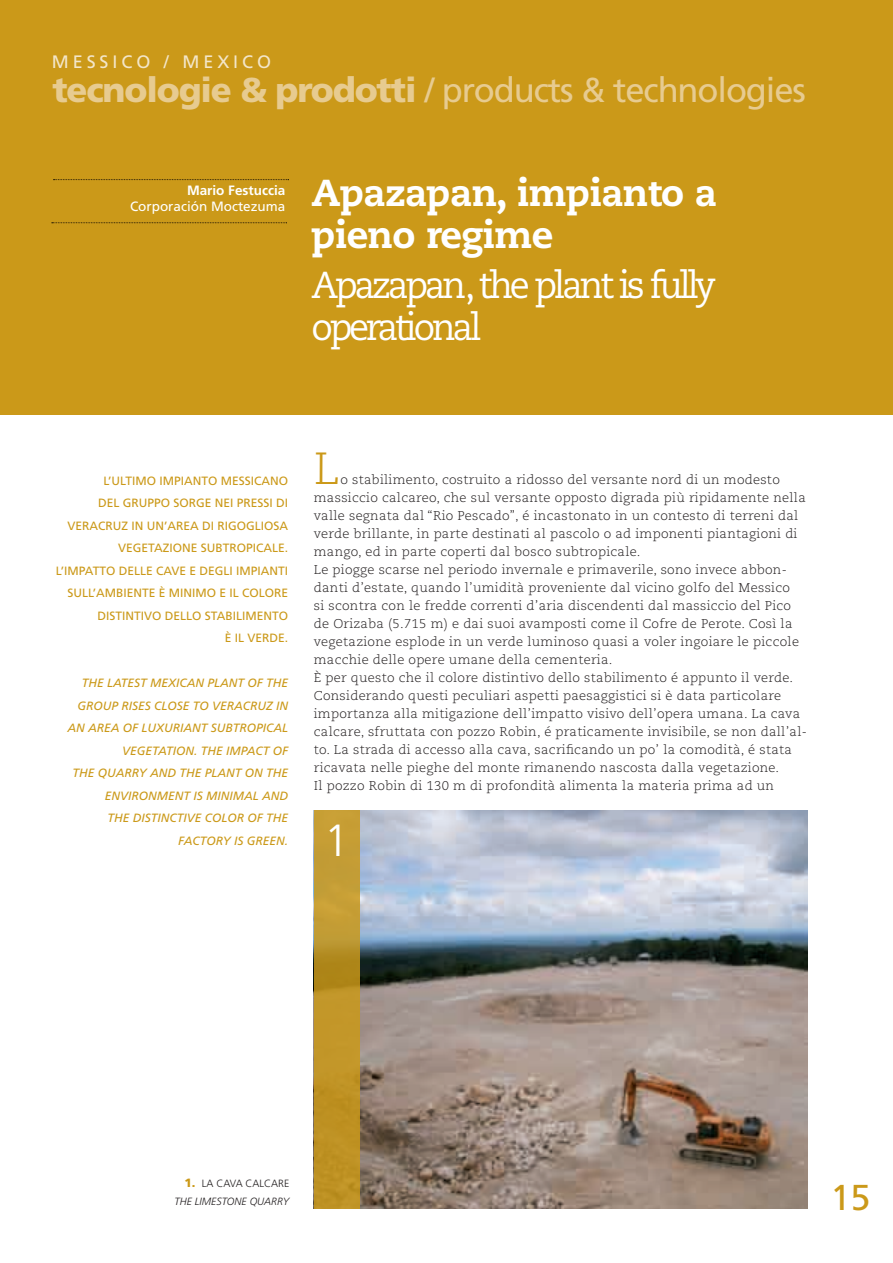
<style>
.page{position:relative;width:893px;height:1263px;background:#fff}
.page>*{position:absolute;margin:0;border:0;box-sizing:border-box;transform-origin:0 0}
.t1{font:300 45px "Frutiger";color:#fff}
.t2{font:300 45px "Caecilia";color:#cb9919}
.t3{font:37.5px/42px "Caecilia";letter-spacing:-.09em;color:#fff;scale:.96 1}
.t4{font:800 37.5px/42px "Caecilia";letter-spacing:-.02em;color:#fff}
.t5{font:36px "Frutiger";color:#cb9919}
.t6{font:34.5px "Frutiger";letter-spacing:-.035em;color:#e7cb90}
.t7{font:18px "Frutiger";letter-spacing:.22em;color:#f3e6c9}
.t8{font:13.5px "Frutiger";color:#fff}
.t9{font:700 13.5px "Frutiger";color:#fff}
.t10{font:300 12.75px/18px "Caecilia";letter-spacing:.02em;color:#231f20}
.t11{font:12px/22.5px "Frutiger";color:#cb9919;text-align:right}
.t12{font:italic 12px/22.5px "Frutiger";color:#cb9919;text-align:right}
.t13{font:italic 300 10.5px/17.7px "Frutiger";color:#231f20;text-align:right}
.s1{font-weight:900}
.s2{font-weight:900;font-style:normal;font-size:12px;color:#cb9919}
.s3{font-style:normal}
</style>
<div class="page">
<div style="left:0;top:0;width:893px;height:414px;background:#cb9919"></div>
<svg style="left:52px;top:222px;width:235px;height:1px"></svg>
<svg style="left:53px;top:179px;width:236px;height:1px"></svg>
<img style="left:360px;top:810px;width:448px;height:399px">
<svg style="left:314px;top:810px;width:46px;height:399px;fill:#c29629"></svg>
<h3 class="t7" style="left:52px;top:51px;width:221px">M ESSIC O / M EXIC O</h3>
<h3 class="t6" style="left:52px;top:70px;width:755px"><span class="s1">tecnologie &amp; prodotti</span> / PRODUCTS &amp; TECHNOLOGIES</h3>
<p class="t9" style="left:187px;top:182px;width:100px">Mario Festuccia</p>
<p class="t8" style="left:130px;top:198px;width:157px">CORPORACIÓN MOCTEZUMA</p>
<h2 class="t4" style="left:312px;top:172px;width:407px">Apazapan, impianto a pieno regime</h2>
<h2 class="t3" style="left:312px;top:265px;width:423px">Apazapan, the plant is fully operational</h2>
<p class="t11" style="left:56px;top:469px;width:234px">L’ULTIMO IM PIANTO M ESSICANO<br>DEL GRUPPO SORGE NEI PRESSI DI<br>VERACRUZ IN UN’AREA DI RIGOGLIOSA<br>VEGETAZIONE SUBTROPICALE.<br>L’IM PATTO DELLE CAVE E DEGLI IM PIANTI<br>SULL’AM BIENTE È M INIMO E IL COLORE<br>DISTINTIVO DELLO STABILIM ENTO<br>È IL VERDE.</p>
<p class="t12" style="left:68px;top:672px;width:222px">THE LATEST MEXICAN PLANT OF THE<br>GROUP RISES CLOSE TO VERACRUZ IN<br>AN AREA OF LUXURIANT SUBTROPICAL<br>VEGETATION. THE IMPACT OF<br>THE QUARRY AND THE PLANT ON THE<br>ENVIRONMENT IS MINIMAL AND<br>THE DISTINCTIVE COLOR OF THE<br>FACTORY IS GREEN.</p>
<h1 class="t2" style="left:314px;top:443px;width:27px">L</h1>
<p class="t10" style="left:314px;top:471px;width:495px;text-indent:27px">o stabilimento, costruito a ridosso del versante nord di un modesto massiccio calcareo, che sul versante opposto digrada più ripidamente nella valle segnata dal “Rio Pescado”, é incastonato in un contesto di terreni dal verde brillante, in parte destinati al pascolo o ad imponenti piantagioni di mango, ed in parte coperti dal bosco subtropicale.<br>Le piogge scarse nel periodo invernale e primaverile, sono invece abbon&shy;danti d’estate, quando l’umidità proveniente dal vicino golfo del Messico<br>si scontra con le fredde correnti d’aria discendenti dal massiccio del Pico de Orizaba (5.715 m) e dai suoi avamposti come il Cofre de Perote. Così la vegetazione esplode in un verde luminoso quasi a voler ingoiare le piccole macchie delle opere umane della cementeria.<br>È per questo che il colore distintivo dello stabilimento é appunto il verde.<br>Considerando questi peculiari aspetti paesaggistici si è data particolare importanza alla mitigazione dell’impatto visivo dell’opera umana. La cava calcare, sfruttata con pozzo Robin, é praticamente invisibile, se non dall’al&shy;to. La strada di accesso alla cava, sacrificando un po’ la comodità, é stata ricavata nelle pieghe del monte rimanendo nascosta dalla vegetazione.<br>Il pozzo Robin di 130 m di profondità alimenta la materia prima ad un</p>
<h1 class="t1" style="left:324px;top:814px;width:27px">1</h1>
<p class="t13" style="left:174px;top:1175px;width:116px"><span class="s2">1.</span> <span class="s3">LA CAVA CALCARE<br></span>THE LIMESTONE QUARRY</p>
<h3 class="t5" style="left:830px;top:1176px;width:42px">15</h3>
</div>
